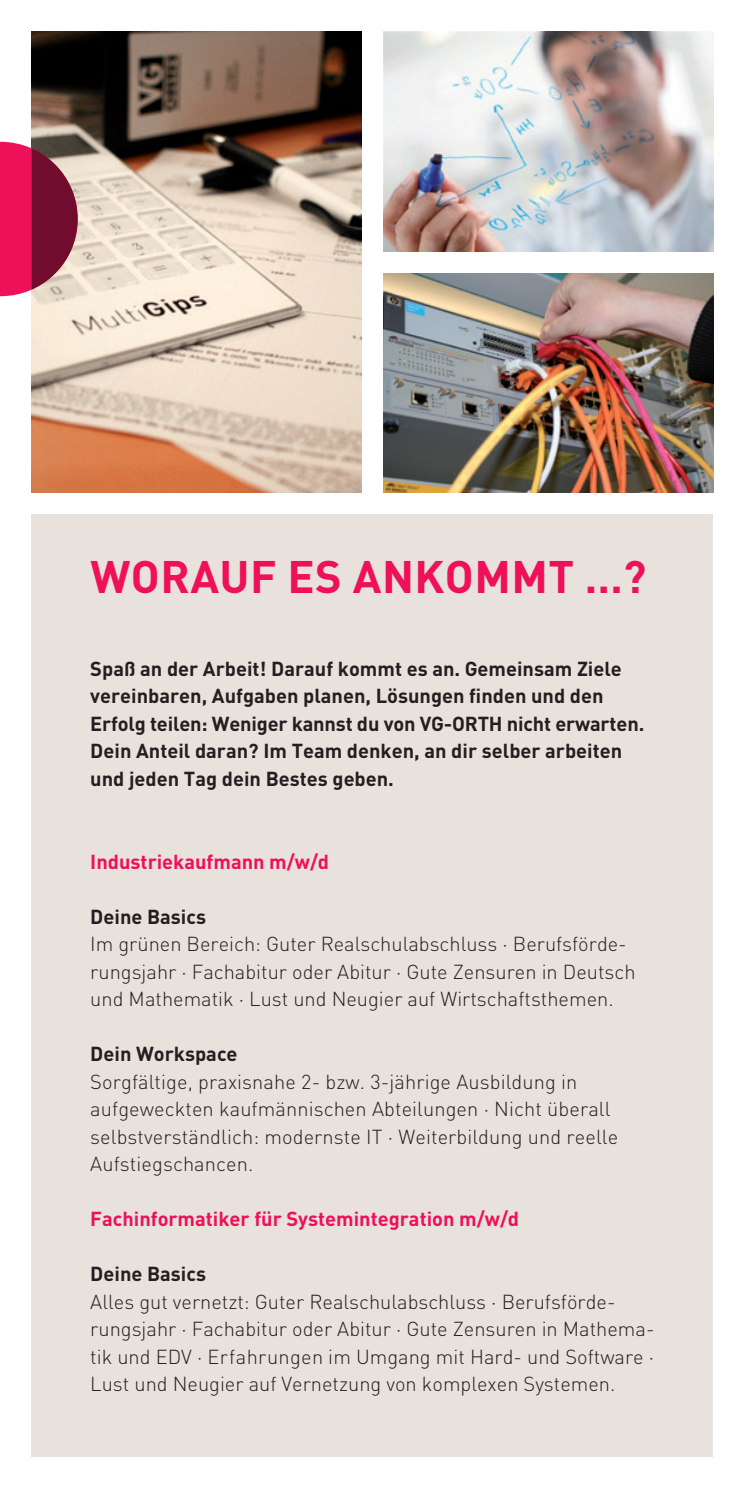
<style>
.page{position:relative;width:745px;height:1489px;background:#fff}
.page>*{position:absolute;margin:0;border:0;box-sizing:border-box;transform-origin:0 0}
.t1{font:700 45px "DIN Pro";letter-spacing:.01em;color:#ee1059}
.t2{font:300 20px/27.5px "DIN Pro";color:#231f20}
.t3{font:700 20px/27.5px "DIN Pro";color:#231f20}
.t4{font:700 20px "DIN Pro";color:#ee1059}
</style>
<div class="page">
<img style="left:32px;top:32px;width:329px;height:460px">
<img style="left:383px;top:32px;width:329px;height:219px">
<img style="left:383px;top:273px;width:329px;height:219px">
<div style="left:32px;top:514px;width:680px;height:942px;background:#e9e1dc"></div>
<svg style="left:0;top:142px;width:78px;height:154px"></svg>
<h1 class="t1" style="left:90px;top:546px;width:557px">WORAUF ES ANKOMMT …?</h1>
<p class="t3" style="left:90px;top:654px;width:555px">Spaß an der Arbeit! Darauf kommt es an. Gemeinsam Ziele vereinbaren, Aufgaben planen, Lösungen finden und den Erfolg teilen: Weniger kannst du von VG-ORTH nicht erwarten.<br>Dein Anteil daran? Im Team denken, an dir selber arbeiten und jeden Tag dein Bestes geben.</p>
<p class="t4" style="left:90px;top:847px;width:240px">Industriekaufmann m/w/d</p>
<p class="t3" style="left:90px;top:901px;width:117px">Deine Basics</p>
<p class="t2" style="left:90px;top:929px;width:546px">Im grünen Bereich: Guter Realschulabschluss ∧ Berufsförde&shy;rungsjahr ∧ Fachabitur oder Abitur ∧ Gute Zensuren in Deutsch und Mathematik ∧ Lust und Neugier auf Wirtschaftsthemen.</p>
<p class="t3" style="left:90px;top:1039px;width:149px">Dein Workspace</p>
<p class="t2" style="left:90px;top:1066px;width:529px">Sorgfältige, praxisnahe 2- bzw. 3-jährige Ausbildung in aufgeweckten kaufmännischen Abteilungen ∧ Nicht überall selbstverständlich: modernste IT ∧ Weiterbildung und reelle Aufstiegschancen.</p>
<p class="t4" style="left:90px;top:1205px;width:430px">Fachinformatiker für Systemintegration m/w/d</p>
<p class="t3" style="left:90px;top:1259px;width:117px">Deine Basics</p>
<p class="t2" style="left:90px;top:1286px;width:565px">Alles gut vernetzt: Guter Realschulabschluss ∧ Berufsförde&shy;rungsjahr ∧ Fachabitur oder Abitur ∧ Gute Zensuren in Mathema&shy;tik und EDV ∧ Erfahrungen im Umgang mit Hard- und Software ∧ Lust und Neugier auf Vernetzung von komplexen Systemen.</p>
</div>
